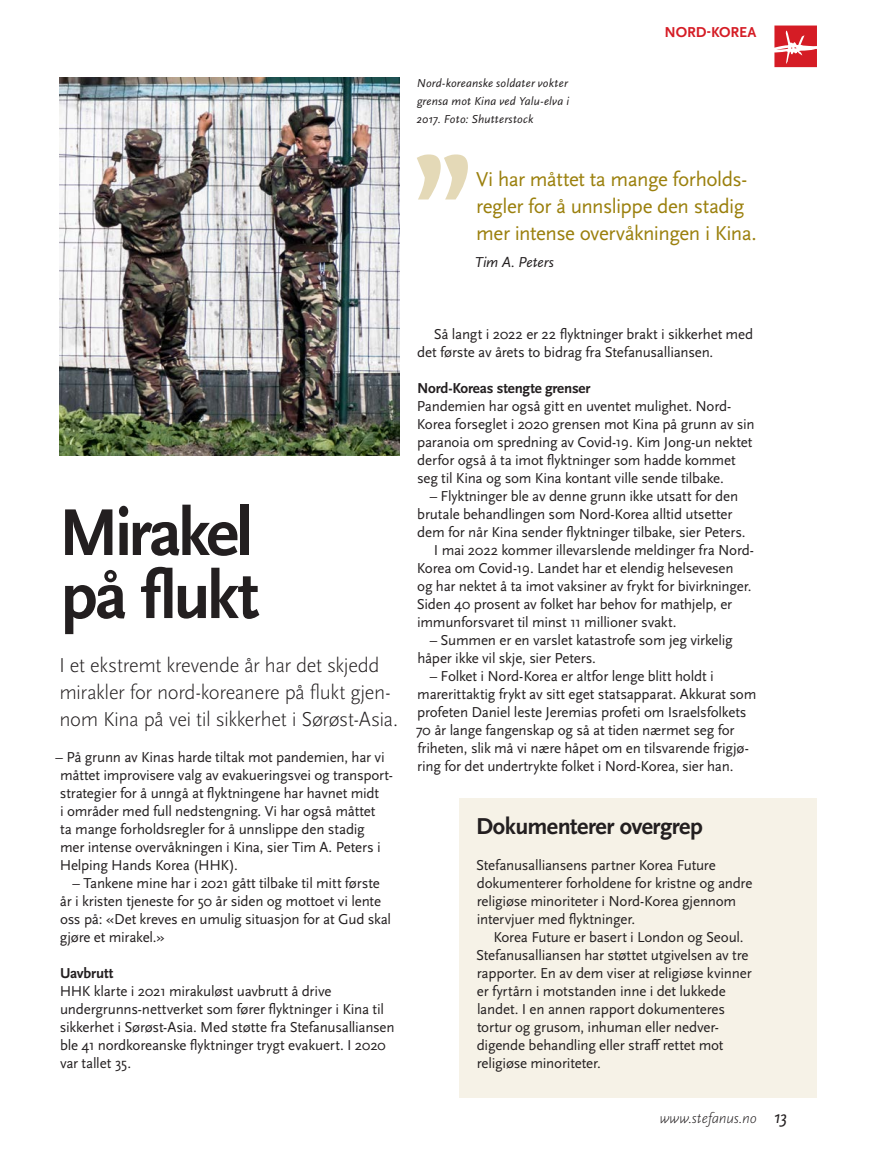
<style>
.page{position:relative;width:893px;height:1149px;background:#fff}
.page>*{position:absolute;margin:0;border:0;box-sizing:border-box;transform-origin:0 0}
.tittel2_45_42{font:700 69px/63px "Scala Sans OT";letter-spacing:-.05em;color:#231f20}
.tittel_16_18{font:700 24px "Scala Sans OT";letter-spacing:-.025em;color:#231f20}
.ingress{font:300 21px/27px "Scala Sans OT";letter-spacing:-.02em;color:#231f20}
.Utdrag{font:21px/27px "Scala Sans OT";letter-spacing:-.025em;color:#9b800d}
.Brødtekst_med_innryk{font:15px/18px "Scala Sans OT";letter-spacing:-.015em;color:#231f20}
.brødtekst{font:15px/18px "Scala Sans OT";letter-spacing:-.015em;color:#231f20}
.mellomtittel{font:700 15px "Scala Sans OT";letter-spacing:-.015em;color:#231f20}
.t1{font:italic 300 15px "Scala Sans OT";letter-spacing:-.005em;color:#231f20}
.Utdrag_navn{font:italic 15px "Scala Sans OT";color:#231f20}
.brødtekst-2{font:700 15px "Scala Sans OT";letter-spacing:-.01em;color:#d51c25}
.bildetekst{font:italic 12px/18px "Scala Sans OT";letter-spacing:.015em;color:#231f20;text-align:justify}
.s1{font-weight:400;font-size:18px}
</style>
<div class="page">
<div style="left:459px;top:798px;width:357px;height:299px;background:#f6f2e7"></div>
<svg style="left:774px;top:26px;width:43px;height:41px;background:#dc474e"></svg>
<svg style="left:417px;top:154px;width:51px;height:45px"></svg>
<img style="left:60px;top:78px;width:340px;height:378px">
<p class="bildetekst" style="left:417px;top:74px;width:154px">Nord-koreanske soldater vokter grensa mot Kina ved Yalu-elva i 2017. Foto: Shutterstock</p>
<p class="brødtekst-2" style="left:664px;top:23px;width:93px">NORD-KOREA</p>
<p class="Utdrag" style="left:476px;top:166px;width:282px">Vi har måttet ta mange forholds&shy;regler for å unnslippe den stadig mer intense overvåkningen i Kina.</p>
<p class="Utdrag_navn" style="left:475px;top:254px;width:80px">Tim A. Peters</p>
<p class="tittel2_45_42" style="left:58px;top:502px;width:202px">Mirakel på flukt</p>
<p class="ingress" style="left:59px;top:652px;width:340px">I et ekstremt krevende år har det skjedd mirakler for nord-koreanere på flukt gjen&shy;nom Kina på vei til sikkerhet i Sørøst-Asia.</p>
<p class="brødtekst" style="left:56px;top:748px;width:339px">– På grunn av Kinas harde tiltak mot pandemien, har vi måttet improvisere valg av evakueringsvei og transport&shy;strategier for å unngå at flyktningene har havnet midt<br>i områder med full nedstengning. Vi har også måttet<br>ta mange forholdsregler for å unnslippe den stadig<br>mer intense overvåkningen i Kina, sier Tim A. Peters i Helping Hands Korea (HHK).</p>
<p class="Brødtekst_med_innryk" style="left:60px;top:874px;width:333px;text-indent:13px">– Tankene mine har i 2021 gått tilbake til mitt første år i kristen tjeneste for 50 år siden og mottoet vi lente oss på: «Det kreves en umulig situasjon for at Gud skal gjøre et mirakel.»</p>
<p class="mellomtittel" style="left:60px;top:964px;width:55px">Uavbrutt</p>
<p class="brødtekst" style="left:60px;top:982px;width:337px">HHK klarte i 2021 mirakuløst uavbrutt å drive undergrunns-nettverket som fører flyktninger i Kina til sikkerhet i Sørøst-Asia. Med støtte fra Stefanusalliansen ble 41 nordkoreanske flyktninger trygt evakuert. I 2020 var tallet 35.</p>
<p class="Brødtekst_med_innryk" style="left:417px;top:325px;width:337px;text-indent:16px">Så langt i 2022 er 22 flyktninger brakt i sikkerhet med det første av årets to bidrag fra Stefanusalliansen.</p>
<p class="mellomtittel" style="left:417px;top:379px;width:175px">Nord-Koreas stengte grenser</p>
<p class="brødtekst" style="left:417px;top:397px;width:339px">Pandemien har også gitt en uventet mulighet. Nord-Korea forseglet i 2020 grensen mot Kina på grunn av sin paranoia om spredning av Covid-19. Kim Jong-un nektet derfor også å ta imot flyktninger som hadde kommet seg til Kina og som Kina kontant ville sende tilbake.</p>
<p class="Brødtekst_med_innryk" style="left:417px;top:487px;width:330px;text-indent:13px">– Flyktninger ble av denne grunn ikke utsatt for den brutale behandlingen som Nord-Korea alltid utsetter dem for når Kina sender flyktninger tilbake, sier Peters.</p>
<p class="Brødtekst_med_innryk" style="left:417px;top:541px;width:339px;text-indent:17px">I mai 2022 kommer illevarslende meldinger fra Nord-Korea om Covid-19. Landet har et elendig helsevesen<br>og har nektet å ta imot vaksiner av frykt for bivirkninger.<br>Siden 40 prosent av folket har behov for mathjelp, er immunforsvaret til minst 11 millioner svakt.</p>
<p class="Brødtekst_med_innryk" style="left:417px;top:631px;width:317px;text-indent:12px">– Summen er en varslet katastrofe som jeg virkelig håper ikke vil skje, sier Peters.</p>
<p class="Brødtekst_med_innryk" style="left:416px;top:667px;width:342px;text-indent:14px">– Folket i Nord-Korea er altfor lenge blitt holdt i marerittaktig frykt av sitt eget statsapparat. Akkurat som profeten Daniel leste Jeremias profeti om Israelsfolkets 70 år lange fangenskap og så at tiden nærmet seg for friheten, slik må vi nære håpet om en tilsvarende frigjø&shy;ring for det undertrykte folket i Nord-Korea, sier han.</p>
<p class="tittel_16_18" style="left:476px;top:812px;width:228px">Dokumenterer overgrep</p>
<p class="brødtekst" style="left:476px;top:856px;width:278px">Stefanusalliansens partner Korea Future dokumenterer forholdene for kristne og andre religiøse minoriteter i Nord-Korea gjennom intervjuer med flyktninger.</p>
<p class="Brødtekst_med_innryk" style="left:476px;top:928px;width:277px;text-indent:17px">Korea Future er basert i London og Seoul.<br>Stefanusalliansen har støttet utgivelsen av tre rapporter. En av dem viser at religiøse kvinner er fyrtårn i motstanden inne i det lukkede landet. I en annen rapport dokumenteres tortur og grusom, inhuman eller nedver&shy;digende behandling eller straff rettet mot religiøse minoriteter.</p>
<p class="t1" style="left:660px;top:1109px;width:129px">www.stefanus.no <span class="s1">13</span></p>
</div>
